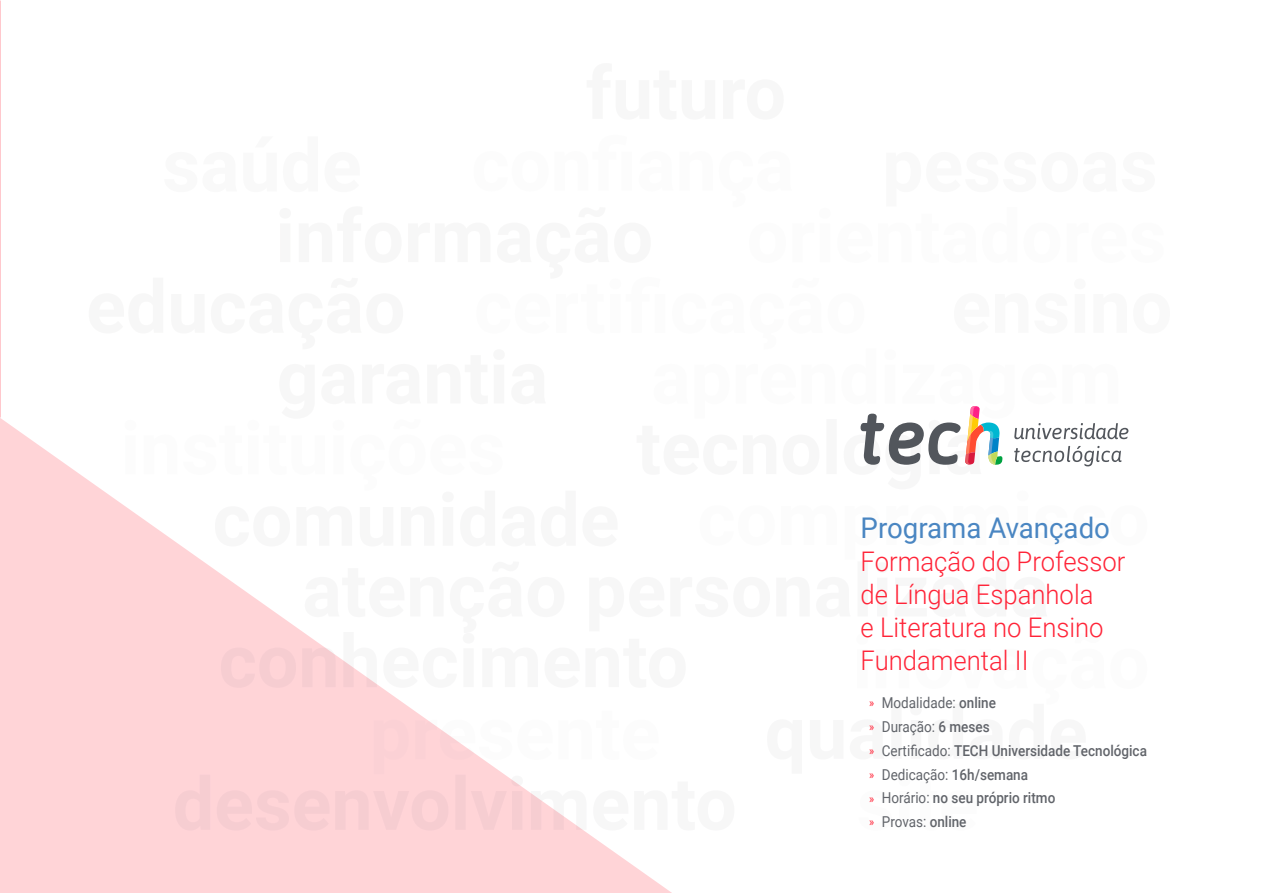
<style>
.page{position:relative;width:1263px;height:893px;background:#fff}
.page>*{position:absolute;margin:0;border:0;box-sizing:border-box;transform-origin:0 0}
.t1{font:28.5px "Roboto";color:#4a86c2}
.t2{font:300 27px/33px "Roboto";color:#ff2438;scale:.95 1}
.t3{font:500 15px/23.7px "Roboto";color:#61646a;scale:.9 1}
.s1{font-weight:400;font-size:12px;color:#ff2438}
.s2{font-weight:400}
</style>
<div class="page">
<svg style="left:0;top:418px;width:672px;height:475px;fill:#ffd4d7"></svg>
<svg style="left:89px;top:406px;width:1040px;height:154px"></svg>
<h1 class="t1" style="left:860px;top:508px;width:251px">Programa Avançado</h1>
<h2 class="t2" style="left:860px;top:544px;width:280px">Formação do Professor de Língua Espanhola<br>e Literatura no Ensino<br>Fundamental II</h2>
<p class="t3" style="left:869px;top:690px;width:310px"><span class="s1">»</span> <span class="s2">Modalidade:</span> online<br><span class="s1">»</span> <span class="s2">Duração:</span> 6 meses<br><span class="s1">»</span> <span class="s2">Certificado:</span> TECH Universidade Tecnológica <span class="s1">»</span> <span class="s2">Dedicação:</span> 16h/semana<br><span class="s1">»</span> <span class="s2">Horário:</span> no seu próprio ritmo<br><span class="s1">»</span> <span class="s2">Provas:</span> online</p>
</div>
